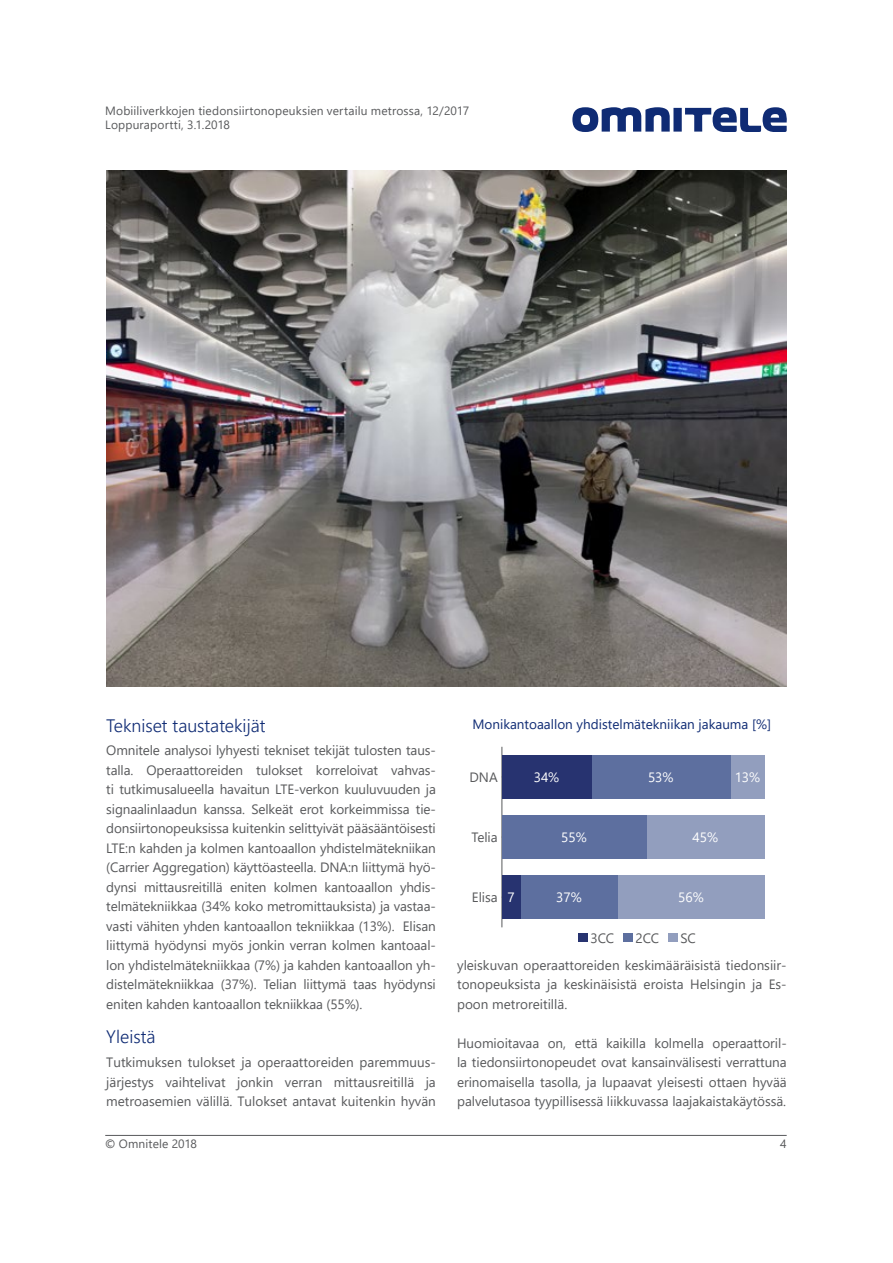
<style>
.page{position:relative;width:893px;height:1263px;background:#fff}
.page>*{position:absolute;margin:0;border:0;box-sizing:border-box;transform-origin:0 0}
.t1{font:300 18px "Segoe UI";color:#0f2b74}
.t2{font:13.5px/19.5px "Segoe UI";letter-spacing:-.01em;color:#58595b;text-align:justify}
.t3{font:13.5px "Segoe UI";color:#0f2b74}
.t4{font:13.5px "Segoe UI";color:#fff}
.t5{font:12px/14.4px "Segoe UI";letter-spacing:.01em;color:#58595b}
.s1{color:#000}
</style>
<div class="page">
<svg style="left:572px;top:107px;width:215px;height:25px"></svg>
<hr style="left:105px;top:1135px;width:682px;height:1px;background:#58595b">
<img style="left:106px;top:170px;width:681px;height:516px">
<hr style="left:502px;top:927px;width:263px;height:1px;background:#000">
<hr style="left:502px;top:747px;width:1px;height:180px;background:#58595b">
<div style="left:668px;top:933px;width:10px;height:9px;background:#929ebe"></div>
<div style="left:730px;top:755px;width:35px;height:43px;background:#929ebe"></div>
<div style="left:646px;top:815px;width:119px;height:44px;background:#929ebe"></div>
<div style="left:617px;top:875px;width:148px;height:44px;background:#929ebe"></div>
<div style="left:623px;top:933px;width:10px;height:9px;background:#5d6f9f"></div>
<div style="left:591px;top:755px;width:139px;height:43px;background:#5d6f9f"></div>
<div style="left:502px;top:815px;width:144px;height:44px;background:#5d6f9f"></div>
<div style="left:520px;top:875px;width:97px;height:44px;background:#5d6f9f"></div>
<div style="left:578px;top:933px;width:10px;height:9px;background:#273370"></div>
<div style="left:502px;top:755px;width:89px;height:43px;background:#273370"></div>
<hr style="left:501px;top:815px;width:1px;height:44px;background:#000">
<div style="left:502px;top:875px;width:18px;height:44px;background:#273370"></div>
<p class="t5" style="left:105px;top:103px;width:365px">Mobiiliverkkojen tiedonsiirtonopeuksien vertailu metrossa, 12/2017<br>Loppuraportti, 3.1.2018</p>
<h1 class="t1" style="left:106px;top:711px;width:161px">Tekniset taustatekijät</h1>
<p class="t2" style="left:106px;top:740px;width:331px;text-align:left">Omnitele analysoi lyhyesti tekniset tekijät tulosten taus&shy;talla. Operaattoreiden tulokset korreloivat vahvas&shy;ti tutkimusalueella havaitun LTE-verkon kuuluvuuden ja signaalinlaadun kanssa. Selkeät erot korkeimmissa tie&shy;donsiirtonopeuksissa kuitenkin selittyivät pääsääntöisesti LTE:n kahden ja kolmen kantoaallon yhdistelmätekniikan (Carrier Aggregation) käyttöasteella. DNA:n liittymä hyö&shy;dynsi mittausreitillä eniten kolmen kantoaallon yhdis&shy;telmätekniikkaa (34% koko metromittauksista) ja vastaa&shy;vasti vähiten yhden kantoaallon tekniikkaa (13%). Elisan liittymä hyödynsi myös jonkin verran kolmen kantoaal&shy;lon yhdistelmätekniikkaa (7%) ja kahden kantoaallon yh&shy;distelmätekniikkaa (37%). Telian liittymä taas hyödynsi eniten kahden kantoaallon tekniikkaa (55%).</p>
<h1 class="t1" style="left:106px;top:1022px;width:51px">Yleistä</h1>
<p class="t2" style="left:106px;top:1052px;width:331px">Tutkimuksen tulokset ja operaattoreiden paremmuus&shy;järjestys vaihtelivat jonkin verran mittausreitillä ja metroasemien välillä. Tulokset antavat kuitenkin hyvän</p>
<p class="t3" style="left:472px;top:713px;width:300px">Monikantoaallon yhdistelmätekniikan jakauma [%]</p>
<p class="t2" style="left:469px;top:767px;width:30px">DNA</p>
<p class="t4" style="left:534px;top:766px;width:27px">34%</p>
<p class="t4" style="left:648px;top:766px;width:27px">53%</p>
<p class="t4" style="left:735px;top:766px;width:27px">13%</p>
<p class="t2" style="left:472px;top:827px;width:28px">Telia</p>
<p class="t4" style="left:561px;top:826px;width:27px">55%</p>
<p class="t4" style="left:692px;top:826px;width:27px">45%</p>
<p class="t2" style="left:472px;top:887px;width:27px">Elisa</p>
<p class="t4" style="left:507px;top:887px;width:9px">7</p>
<p class="t4" style="left:556px;top:887px;width:27px">37%</p>
<p class="t4" style="left:678px;top:887px;width:27px">56%</p>
<p class="t2" style="left:591px;top:928px;width:25px">3CC<span class="s1">40</span></p>
<p class="t2" style="left:635px;top:928px;width:85px">2CC<span class="s1">60</span> SC <sup>80</sup></p>
<p class="t2" style="left:457px;top:955px;width:331px">yleiskuvan operaattoreiden keskimääräisistä tiedonsiir&shy;tonopeuksista ja keskinäisistä eroista Helsingin ja Es&shy;poon metroreitillä.</p>
<p class="t2" style="left:457px;top:1033px;width:331px">Huomioitavaa on, että kaikilla kolmella operaattoril&shy;la tiedonsiirtonopeudet ovat kansainvälisesti verrattuna erinomaisella tasolla, ja lupaavat yleisesti ottaen hyvää palvelutasoa tyypillisessä liikkuvassa laajakaistakäytössä.</p>
<p class="t5" style="left:105px;top:1136px;width:93px">© Omnitele 2018</p>
<p class="t5" style="left:780px;top:1136px;width:8px">4</p>
</div>
